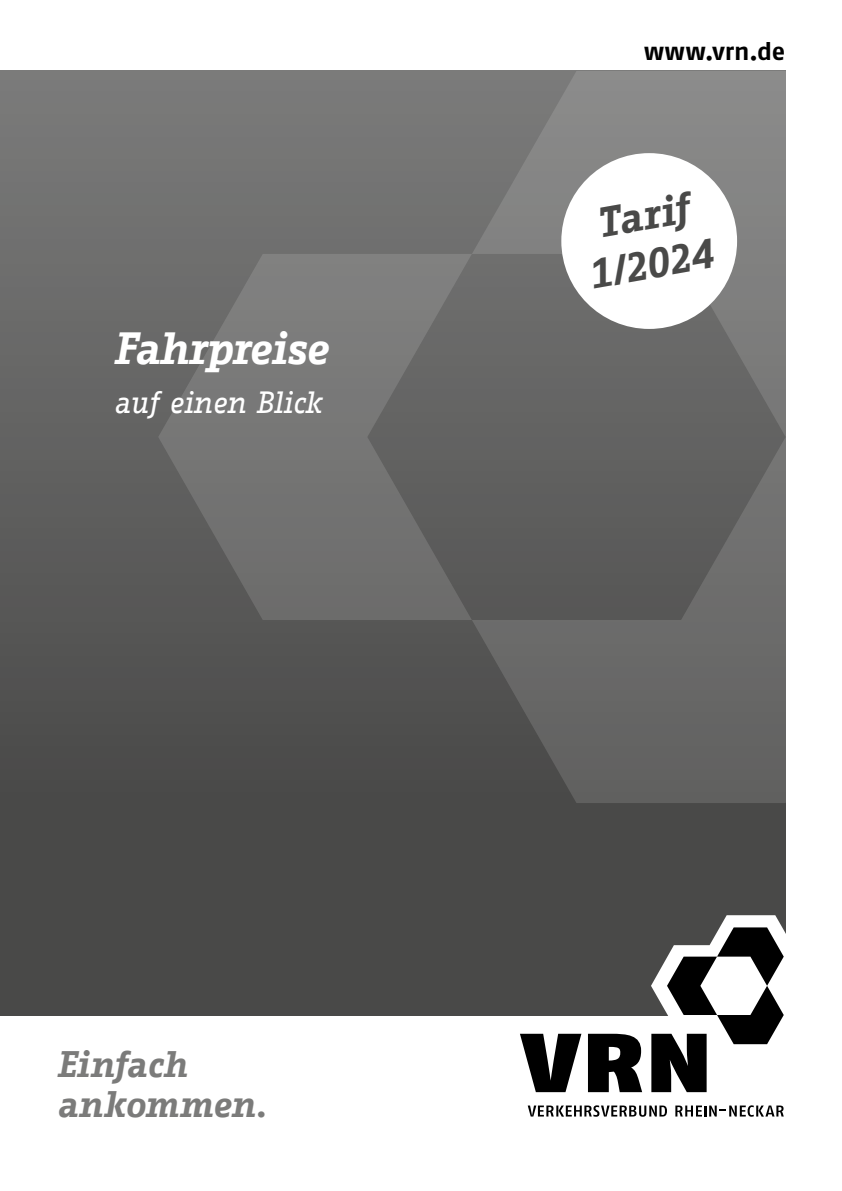
<style>
.page{position:relative;width:842px;height:1191px;background:#fff}
.page>*{position:absolute;margin:0;border:0;box-sizing:border-box;transform-origin:0 0}
.t1{font:italic 700 44px "Fago Office Serif";letter-spacing:-.02em;color:#fff}
.t2{font:italic 700 41px "Fago Office Serif";color:#494948}
.t3{font:italic 700 36px/40px "Fago Office Serif";letter-spacing:-.005em;color:#7b7b7a}
.t4{font:italic 30px "Fago Office Serif";letter-spacing:-.02em;color:#fff}
.Fließtext{font:700 25px "Fago OT";letter-spacing:.005em;color:#000}
</style>
<div class="page">
<div style="left:0;top:71px;width:785px;height:944px;background:linear-gradient(to bottom,#797979,#41403f)"></div>
<svg style="left:158px;top:71px;width:627px;height:732px;background:#696968"></svg>
<div style="left:561px;top:153px;width:176px;height:176px;background:#fff;border-radius:50%"></div>
<svg style="left:520px;top:1033px;width:61px;height:59px"></svg>
<svg style="left:588px;top:1033px;width:54px;height:59px"></svg>
<svg style="left:651px;top:915px;width:135px;height:177px"></svg>
<svg style="left:528px;top:1105px;width:139px;height:11px"></svg>
<svg style="left:675px;top:1105px;width:109px;height:11px"></svg>
<p class="t1" style="left:113px;top:323px;width:217px">Fahrpreise</p>
<p class="t4" style="left:113px;top:385px;width:210px">auf einen Blick</p>
<p class="t3" style="left:57px;top:1043px;width:212px">Einfach ankommen.</p>
<p class="Fließtext" style="left:644px;top:36px;width:143px">www.vrn.de</p>
<p class="t2" style="left:592px;top:200px;width:95px;rotate:-10deg">Tarif</p>
<p class="t2" style="left:584px;top:251px;width:127px;rotate:-10deg">1/2024</p>
</div>
